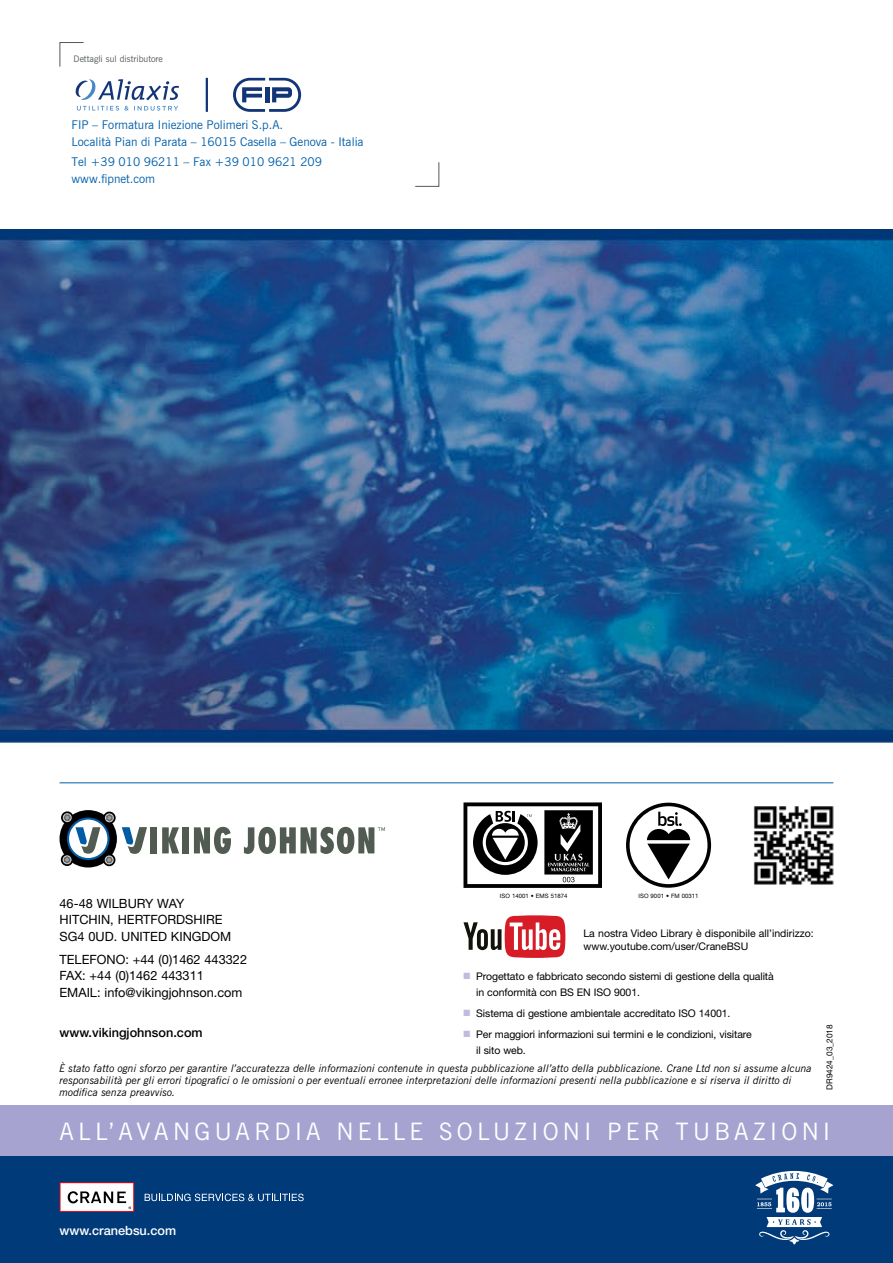
<style>
.page{position:relative;width:893px;height:1263px;background:#fff}
.page>*{position:absolute;margin:0;border:0;box-sizing:border-box;transform-origin:0 0}
.t1{font:24px "News Gothic BT";letter-spacing:.18em;color:#fff}
.t2{font:12.75px/16.5px "Helvetica Neue";color:#000}
.t3{font:500 12.75px "Helvetica Neue";color:#000}
.t4{font:500 12.75px "Helvetica Neue";color:#fff}
.t5{font:12px/16.5px "News Gothic BT";color:#005faa}
.t6{font:italic 10.5px/12px "News Gothic BT";color:#000}
.t7{font:10.5px/15.8px "Helvetica Neue";letter-spacing:-.01em;color:#000}
.t8{font:9px "News Gothic BT";color:#525b52}
.t9{font:8.25px "Helvetica Neue";color:#000}
.t10{font:6px "Helvetica Neue";letter-spacing:.01em;color:#000}
.s1{color:#c1bbde}
</style>
<div class="page">
<img style="left:0;top:229px;width:893px;height:718px">
<div style="left:151px;top:827px;width:6px;height:26px;background:#525b52"></div>
<svg style="left:162px;top:827px;width:17px;height:26px"></svg>
<div style="left:182px;top:827px;width:7px;height:26px;background:#525b52"></div>
<svg style="left:194px;top:827px;width:37px;height:27px"></svg>
<svg style="left:122px;top:827px;width:25px;height:27px"></svg>
<div style="left:60px;top:810px;width:57px;height:57px;background:#000;border-radius:50%"></div>
<svg style="left:67px;top:817px;width:43px;height:43px"></svg>
<div style="left:69px;top:819px;width:38px;height:39px;background:#fff;border-radius:50%"></div>
<svg style="left:103px;top:854px;width:12px;height:12px"></svg>
<svg style="left:103px;top:811px;width:13px;height:13px"></svg>
<svg style="left:105px;top:813px;width:9px;height:9px"></svg>
<svg style="left:106px;top:814px;width:7px;height:7px"></svg>
<svg style="left:244px;top:827px;width:141px;height:27px"></svg>
<svg style="left:61px;top:853px;width:12px;height:13px"></svg>
<svg style="left:64px;top:827px;width:49px;height:36px"></svg>
<svg style="left:61px;top:811px;width:13px;height:13px"></svg>
<svg style="left:63px;top:813px;width:9px;height:9px"></svg>
<svg style="left:64px;top:814px;width:7px;height:7px"></svg>
<img style="left:748px;top:799px;width:92px;height:92px">
<hr style="left:60px;top:782px;width:773px;height:1px;background:#005faa">
<svg style="left:463px;top:915px;width:102px;height:43px"></svg>
<div style="left:626px;top:803px;width:85px;height:85px;background:#fff"></div>
<svg style="left:626px;top:803px;width:85px;height:85px"></svg>
<svg style="left:630px;top:806px;width:77px;height:78px"></svg>
<svg style="left:463px;top:802px;width:139px;height:86px"></svg>
<div style="left:0;top:1106px;width:893px;height:51px;background:#a6a3d1"></div>
<div style="left:0;top:1157px;width:893px;height:106px;background:#003a78"></div>
<svg style="left:60px;top:1182px;width:74px;height:30px;background:#d9c7c9"></svg>
<svg style="left:145px;top:1193px;width:159px;height:8px"></svg>
<svg style="left:755px;top:1171px;width:78px;height:73px"></svg>
<hr style="left:206px;top:78px;width:2px;height:34px;background:#133578">
<svg style="left:233px;top:78px;width:68px;height:34px"></svg>
<svg style="left:75px;top:79px;width:104px;height:21px"></svg>
<svg style="left:77px;top:106px;width:101px;height:5px"></svg>
<svg style="left:59px;top:42px;width:25px;height:25px"></svg>
<svg style="left:415px;top:162px;width:25px;height:25px"></svg>
<p class="t8" style="left:74px;top:53px;width:91px">Dettagli sul distributore</p>
<p class="t5" style="left:72px;top:116px;width:294px">FIP – Formatura Iniezione Polimeri S.p.A.<br>Località Pian di Parata – 16015 Casella – Genova - Italia</p>
<p class="t5" style="left:72px;top:154px;width:252px">Tel +39 010 96211 – Fax +39 010 9621 209 www.fipnet.com</p>
<p class="t10" style="left:500px;top:892px;width:69px">ISO 14001 • EMS 51874</p>
<p class="t10" style="left:638px;top:892px;width:62px">ISO 9001 • FM 00311</p>
<p class="t2" style="left:60px;top:895px;width:173px">46-48 WILBURY WAY<br>HITCHIN, HERTFORDSHIRE<br>SG4 0UD. UNITED KINGDOM</p>
<p class="t2" style="left:60px;top:951px;width:189px">TELEFONO: +44 (0)1462 443322<br>FAX: +44 (0)1462 443311<br>EMAIL: info@vikingjohnson.com</p>
<p class="t7" style="left:583px;top:926px;width:232px;line-height:13.5px">La nostra Video Library è disponibile all’indirizzo: www.youtube.com/user/CraneBSU</p>
<p class="t7" style="left:476px;top:968px;width:299px;text-indent:-13px"><span class="s1">■</span> Progettato e fabbricato secondo sistemi di gestione della qualità in conformità con BS EN ISO 9001.</p>
<p class="t7" style="left:463px;top:1005px;width:268px"><span class="s1">■</span> Sistema di gestione ambientale accreditato ISO 14001.</p>
<p class="t7" style="left:476px;top:1026px;width:277px;text-indent:-13px"><span class="s1">■</span> Per maggiori informazioni sui termini e le condizioni, visitare il sito web.</p>
<p class="t9" style="left:825px;top:1090px;width:67px;rotate:-90deg">DR9424_03_2018</p>
<p class="t3" style="left:60px;top:1025px;width:145px">www.vikingjohnson.com</p>
<p class="t6" style="left:60px;top:1062px;width:754px">È stato fatto ogni sforzo per garantire l’accuratezza delle informazioni contenute in questa pubblicazione all’atto della pubblicazione. Crane Ltd non si assume alcuna responsabilità per gli errori tipografici o le omissioni o per eventuali erronee interpretazioni delle informazioni presenti nella pubblicazione e si riserva il diritto di modifica senza preavviso.</p>
<h1 class="t1" style="left:60px;top:1117px;width:772px">ALL’AVANGUARDIA NELLE SOLUZIONI PER TUBAZIONI</h1>
<p class="t4" style="left:60px;top:1222px;width:118px">www.cranebsu.com</p>
</div>
